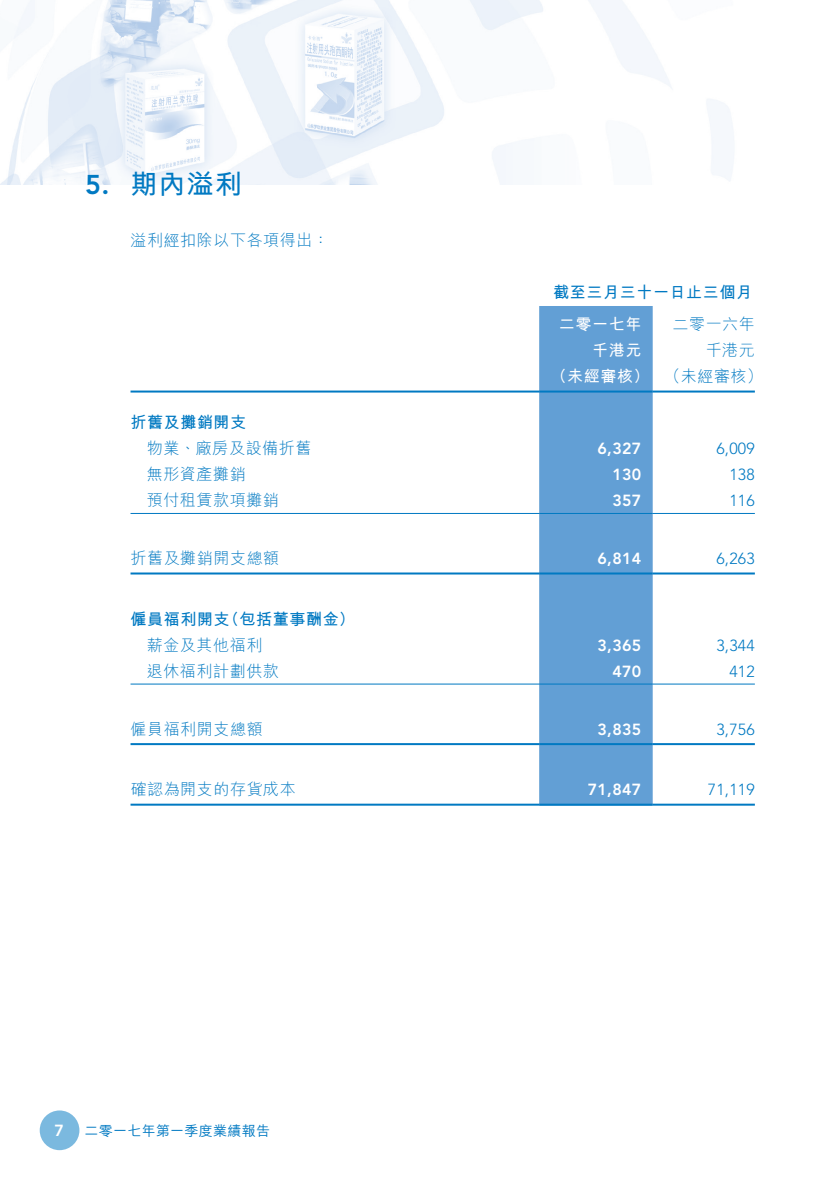
<style>
.page{position:relative;width:840px;height:1191px;background:#fff}
.page>*{position:absolute;margin:0;border:0;box-sizing:border-box;transform-origin:0 0}
._01_H1{font:700 27px "M Hei HK";color:#0079c2}
._01_H1-2{font:800 27px "Avenir LT Std";color:#0079c2}
._50_Table_txt{font:300 16px "M Hei HK";letter-spacing:.035em;color:#0079c2}
._50_Table_txt-2{font:800 16px "Avenir LT Std";letter-spacing:.02em;color:#fff}
._50_Table_txt-3{font:300 16px "Avenir LT Std";letter-spacing:.015em;color:#0079c2}
._50_Table_txt-4{font:700 16px "M Hei HK";letter-spacing:.04em;color:#0079c2}
._50_Table_txt-5{font:700 16px "M Hei HK";letter-spacing:.04em;color:#fff}
._00_txt{font:300 16px "M Hei HK";letter-spacing:.035em;color:#0079c2}
.t1{font:500 14px "M Hei HK";letter-spacing:.02em;color:#0079c2}
</style>
<div class="page">
<div style="left:40px;top:1110px;width:39px;height:40px;background:#7bb9df;border-radius:50%"></div>
<img style="left:1px;top:0;width:733px;height:184px">
<div style="left:539px;top:306px;width:113px;height:497px;background:#629fd5"></div>
<hr style="left:130px;top:390px;width:409px;height:2px;background:#0079c2">
<hr style="left:539px;top:390px;width:113px;height:2px;background:#0079c2">
<hr style="left:652px;top:390px;width:102px;height:2px;background:#0079c2">
<hr style="left:130px;top:513px;width:409px;height:1px;background:#0079c2">
<hr style="left:539px;top:513px;width:113px;height:1px;background:#0079c2">
<hr style="left:652px;top:513px;width:102px;height:1px;background:#0079c2">
<hr style="left:130px;top:572px;width:409px;height:2px;background:#0079c2">
<hr style="left:539px;top:572px;width:113px;height:2px;background:#0079c2">
<hr style="left:652px;top:572px;width:102px;height:2px;background:#0079c2">
<hr style="left:130px;top:683px;width:409px;height:1px;background:#0079c2">
<hr style="left:539px;top:683px;width:113px;height:1px;background:#0079c2">
<hr style="left:652px;top:683px;width:102px;height:1px;background:#0079c2">
<hr style="left:130px;top:743px;width:409px;height:2px;background:#0079c2">
<hr style="left:539px;top:743px;width:113px;height:2px;background:#0079c2">
<hr style="left:652px;top:743px;width:102px;height:2px;background:#0079c2">
<hr style="left:130px;top:803px;width:409px;height:2px;background:#0079c2">
<hr style="left:539px;top:803px;width:113px;height:2px;background:#0079c2">
<hr style="left:652px;top:803px;width:102px;height:2px;background:#0079c2">
<p class="_01_H1-2" style="left:85px;top:169px;width:26px">5.</p>
<p class="_01_H1" style="left:130px;top:165px;width:113px">期內溢利</p>
<p class="_00_txt" style="left:130px;top:232px;width:200px">溢利經扣除以下各項得出：</p>
<p class="_50_Table_txt-4" style="left:130px;top:410px;width:117px">折舊及攤銷開支</p>
<p class="_50_Table_txt" style="left:147px;top:440px;width:166px">物業、廠房及設備折舊</p>
<p class="_50_Table_txt" style="left:147px;top:466px;width:100px">無形資產攤銷</p>
<p class="_50_Table_txt" style="left:147px;top:492px;width:134px">預付租賃款項攤銷</p>
<p class="_50_Table_txt" style="left:130px;top:550px;width:150px">折舊及攤銷開支總額</p>
<p class="_50_Table_txt-4" style="left:223px;top:607px;width:133px">（包括董事酬金(</p>
<p class="_50_Table_txt-4" style="left:130px;top:607px;width:101px">僱員福利開支</p>
<p class="_50_Table_txt" style="left:147px;top:636px;width:117px">薪金及其他福利</p>
<p class="_50_Table_txt" style="left:147px;top:662px;width:134px">退休福利計劃供款</p>
<p class="_50_Table_txt" style="left:130px;top:720px;width:134px">僱員福利開支總額</p>
<p class="_50_Table_txt" style="left:130px;top:781px;width:167px">確認為開支的存貨成本</p>
<p class="_50_Table_txt-2" style="left:54px;top:1120px;width:11px">7</p>
<p class="t1" style="left:84px;top:1120px;width:187px">二零一七年第一季度業績報告</p>
<p class="_50_Table_txt-4" style="left:553px;top:281px;width:200px">截至三月三十一日止三個月</p>
<p class="_50_Table_txt" style="left:672px;top:316px;width:84px">二零一六年</p>
<p class="_50_Table_txt-5" style="left:558px;top:312px;width:84px">二零一七年</p>
<p class="_50_Table_txt-5" style="left:591px;top:338px;width:51px">千港元</p>
<p class="_50_Table_txt" style="left:705px;top:342px;width:51px">千港元</p>
<p class="_50_Table_txt-5" style="left:550px;top:364px;width:100px">（未經審核）</p>
<p class="_50_Table_txt" style="left:664px;top:368px;width:100px">（未經審核(</p>
<p class="_50_Table_txt-2" style="left:597px;top:439px;width:45px">6,327</p>
<p class="_50_Table_txt-3" style="left:716px;top:439px;width:40px">6,009</p>
<p class="_50_Table_txt-2" style="left:612px;top:465px;width:30px">130</p>
<p class="_50_Table_txt-3" style="left:729px;top:465px;width:27px">138</p>
<p class="_50_Table_txt-2" style="left:612px;top:491px;width:30px">357</p>
<p class="_50_Table_txt-3" style="left:729px;top:491px;width:27px">116</p>
<p class="_50_Table_txt-2" style="left:597px;top:549px;width:45px">6,814</p>
<p class="_50_Table_txt-3" style="left:716px;top:549px;width:40px">6,263</p>
<p class="_50_Table_txt-2" style="left:597px;top:635px;width:45px">3,365</p>
<p class="_50_Table_txt-3" style="left:716px;top:635px;width:40px">3,344</p>
<p class="_50_Table_txt-2" style="left:612px;top:661px;width:30px">470</p>
<p class="_50_Table_txt-3" style="left:729px;top:661px;width:27px">412</p>
<p class="_50_Table_txt-2" style="left:597px;top:719px;width:45px">3,835</p>
<p class="_50_Table_txt-3" style="left:716px;top:719px;width:40px">3,756</p>
<p class="_50_Table_txt-2" style="left:587px;top:780px;width:55px">71,847</p>
<p class="_50_Table_txt-3" style="left:707px;top:780px;width:49px">71,119</p>
</div>
